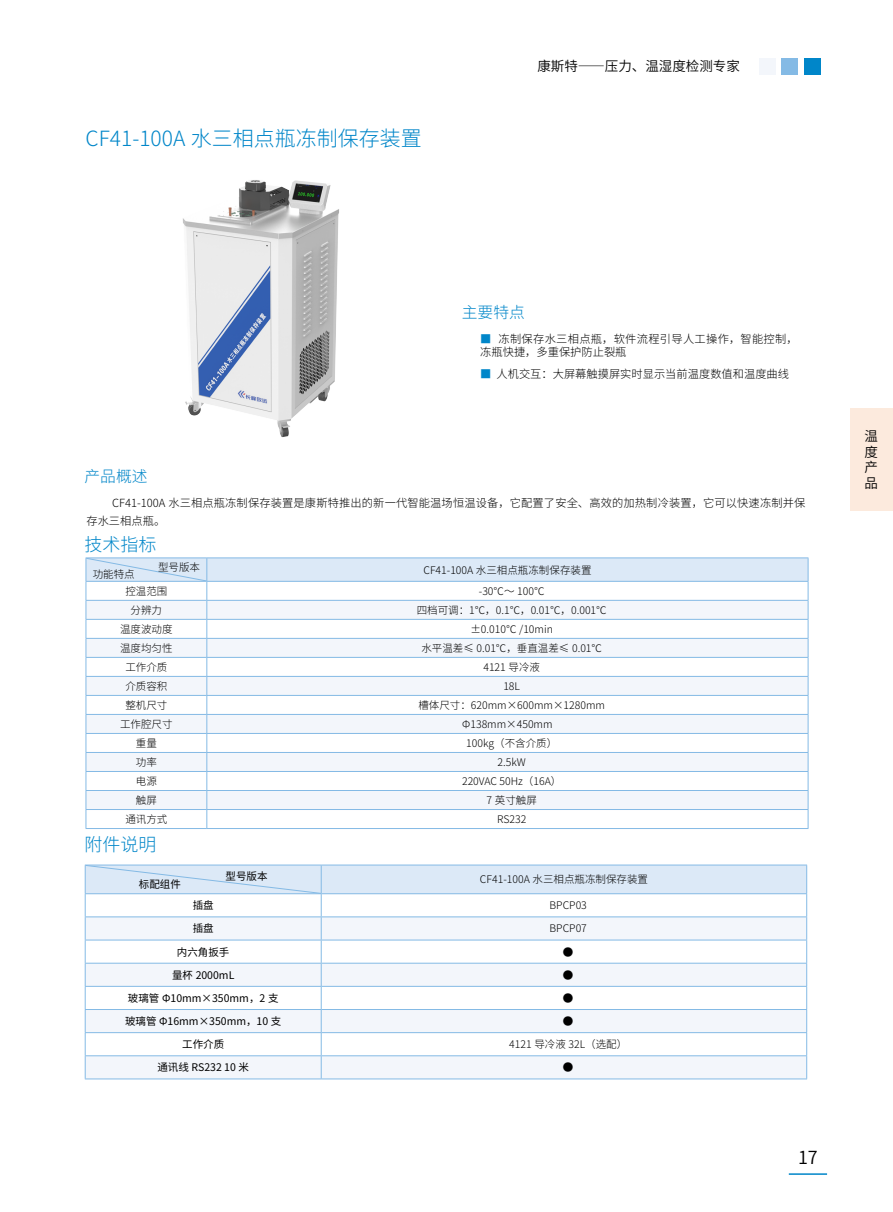
<style>
.page{position:relative;width:893px;height:1212px;background:#fff}
.page>*{position:absolute;margin:0;border:0;box-sizing:border-box;transform-origin:0 0}
.t1{font:300 21px "Source Han Sans CN";color:#0086c9}
.t2{font:300 18px "Source Han Sans CN";color:#0086c9}
.t3{font:18px "Source Han Sans CN";color:#000}
.t4{font:300 15.75px "Source Han Sans CN";color:#0086c9}
.t5{font:13.5px/15.5px "Source Han Sans CN";color:#000;text-align:justify}
.t6{font:300 11.25px/13.5px "Source Han Sans CN";letter-spacing:.01em;color:#000}
.t7{font:300 10.5px "Source Han Sans CN";color:#000}
.t8{font:10.5px "Source Han Sans CN";color:#000}
.s1{color:#0086c9}
</style>
<div class="page">
<div style="left:850px;top:408px;width:43px;height:102px;background:#fceadd"></div>
<div style="left:804px;top:58px;width:16px;height:16px;background:#0086c9"></div>
<div style="left:782px;top:58px;width:16px;height:16px;background:#84bae5"></div>
<div style="left:759px;top:58px;width:16px;height:16px;background:#f3f6fb"></div>
<hr style="left:789px;top:1173px;width:38px;height:2px;background:#0086c9">
<hr style="left:85px;top:1078px;width:236px;height:1px;background:#84bae5">
<hr style="left:321px;top:1078px;width:486px;height:1px;background:#84bae5">
<svg style="left:85px;top:865px;width:722px;height:213px"></svg>
<img style="left:183px;top:180px;width:156px;height:257px">
<hr style="left:86px;top:557px;width:121px;height:1px;background:#84bae5">
<hr style="left:207px;top:557px;width:601px;height:1px;background:#84bae5">
<hr style="left:86px;top:828px;width:121px;height:1px;background:#84bae5">
<hr style="left:207px;top:828px;width:601px;height:1px;background:#84bae5">
<svg style="left:86px;top:558px;width:723px;height:270px"></svg>
<h1 class="t1" style="left:86px;top:127px;width:338px">CF41-100A 水三相点瓶冻制保存装置</h1>
<p class="t5" style="left:537px;top:59px;width:204px">康斯特——压力、温湿度检测专家</p>
<h3 class="t4" style="left:462px;top:304px;width:64px">主要特点</h3>
<h3 class="t4" style="left:85px;top:468px;width:65px">产品概述</h3>
<p class="t6" style="left:480px;top:332px;width:319px"><span class="s1">■</span> 冻制保存水三相点瓶，软件流程引导人工操作，智能控制，冻瓶快捷，多重保护防止裂瓶</p>
<p class="t6" style="left:480px;top:367px;width:310px"><span class="s1">■</span> 人机交互：大屏幕触摸屏实时显示当前温度数值和温度曲线</p>
<p class="t6" style="left:86px;top:494px;width:720px;line-height:18px;text-indent:26px">CF41-100A 水三相点瓶冻制保存装置是康斯特推出的新一代智能温场恒温设备，它配置了安全、高效的加热制冷装置，它可以快速冻制并保存水三相点瓶。</p>
<h2 class="t2" style="left:85px;top:535px;width:73px">技术指标</h2>
<p class="t7" style="left:158px;top:561px;width:43px">型号版本</p>
<p class="t7" style="left:423px;top:564px;width:170px">CF41-100A 水三相点瓶冻制保存装置</p>
<p class="t7" style="left:125px;top:585px;width:43px">控温范围</p>
<p class="t7" style="left:479px;top:585px;width:67px">-30℃～ 100℃</p>
<p class="t7" style="left:131px;top:604px;width:33px">分辨力</p>
<p class="t7" style="left:417px;top:604px;width:192px">四档可调：1℃，0.1℃，0.01℃，0.001℃</p>
<p class="t7" style="left:120px;top:623px;width:54px">温度波动度</p>
<p class="t7" style="left:470px;top:623px;width:84px">±0.010℃ /10min</p>
<p class="t7" style="left:120px;top:642px;width:54px">温度均匀性</p>
<p class="t7" style="left:421px;top:642px;width:182px">水平温差≤ 0.01℃，垂直温差≤ 0.01℃</p>
<p class="t7" style="left:125px;top:661px;width:43px">工作介质</p>
<p class="t7" style="left:483px;top:661px;width:58px">4121 导冷液</p>
<p class="t7" style="left:125px;top:680px;width:43px">介质容积</p>
<p class="t7" style="left:503px;top:680px;width:18px">18L</p>
<p class="t7" style="left:125px;top:699px;width:43px">整机尺寸</p>
<p class="t7" style="left:418px;top:699px;width:188px">槽体尺寸：620mm×600mm×1280mm</p>
<p class="t7" style="left:120px;top:718px;width:54px">工作腔尺寸</p>
<p class="t7" style="left:462px;top:718px;width:92px">Φ138mm×450mm</p>
<p class="t7" style="left:136px;top:737px;width:22px">重量</p>
<p class="t7" style="left:466px;top:737px;width:92px">100kg（不含介质）</p>
<p class="t7" style="left:136px;top:756px;width:22px">功率</p>
<p class="t7" style="left:498px;top:756px;width:30px">2.5kW</p>
<p class="t7" style="left:136px;top:775px;width:22px">电源</p>
<p class="t7" style="left:462px;top:775px;width:101px">220VAC 50Hz（16A）</p>
<p class="t7" style="left:136px;top:794px;width:22px">触屏</p>
<p class="t7" style="left:487px;top:794px;width:52px">7 英寸触屏</p>
<p class="t7" style="left:125px;top:813px;width:43px">通讯方式</p>
<p class="t7" style="left:497px;top:813px;width:31px">RS232</p>
<p class="t7" style="left:93px;top:568px;width:44px">功能特点</p>
<h2 class="t2" style="left:85px;top:834px;width:73px">附件说明</h2>
<p class="t8" style="left:139px;top:878px;width:43px">标配组件</p>
<p class="t8" style="left:226px;top:870px;width:43px">型号版本</p>
<p class="t7" style="left:480px;top:873px;width:170px">CF41-100A 水三相点瓶冻制保存装置</p>
<p class="t8" style="left:193px;top:899px;width:22px">插盘</p>
<p class="t7" style="left:549px;top:899px;width:39px">BPCP03</p>
<p class="t8" style="left:193px;top:923px;width:22px">插盘</p>
<p class="t7" style="left:549px;top:923px;width:39px">BPCP07</p>
<p class="t8" style="left:177px;top:946px;width:54px">内六角扳手</p>
<p class="t7" style="left:563px;top:946px;width:12px">●</p>
<p class="t8" style="left:172px;top:969px;width:64px">量杯 2000mL</p>
<p class="t7" style="left:563px;top:969px;width:12px">●</p>
<p class="t8" style="left:128px;top:992px;width:152px">玻璃管 Φ10mm×350mm，2 支</p>
<p class="t7" style="left:563px;top:992px;width:12px">●</p>
<p class="t8" style="left:125px;top:1015px;width:158px">玻璃管 Φ16mm×350mm，10 支</p>
<p class="t7" style="left:563px;top:1015px;width:12px">●</p>
<p class="t8" style="left:182px;top:1038px;width:43px">工作介质</p>
<p class="t7" style="left:509px;top:1038px;width:119px">4121 导冷液 32L（选配）</p>
<p class="t8" style="left:157px;top:1061px;width:93px">通讯线 RS232 10 米</p>
<p class="t7" style="left:563px;top:1061px;width:12px">●</p>
<h2 class="t3" style="left:798px;top:1147px;width:21px">17</h2>
<p class="t5" style="left:865px;top:429px;width:15px">温度产品</p>
</div>
